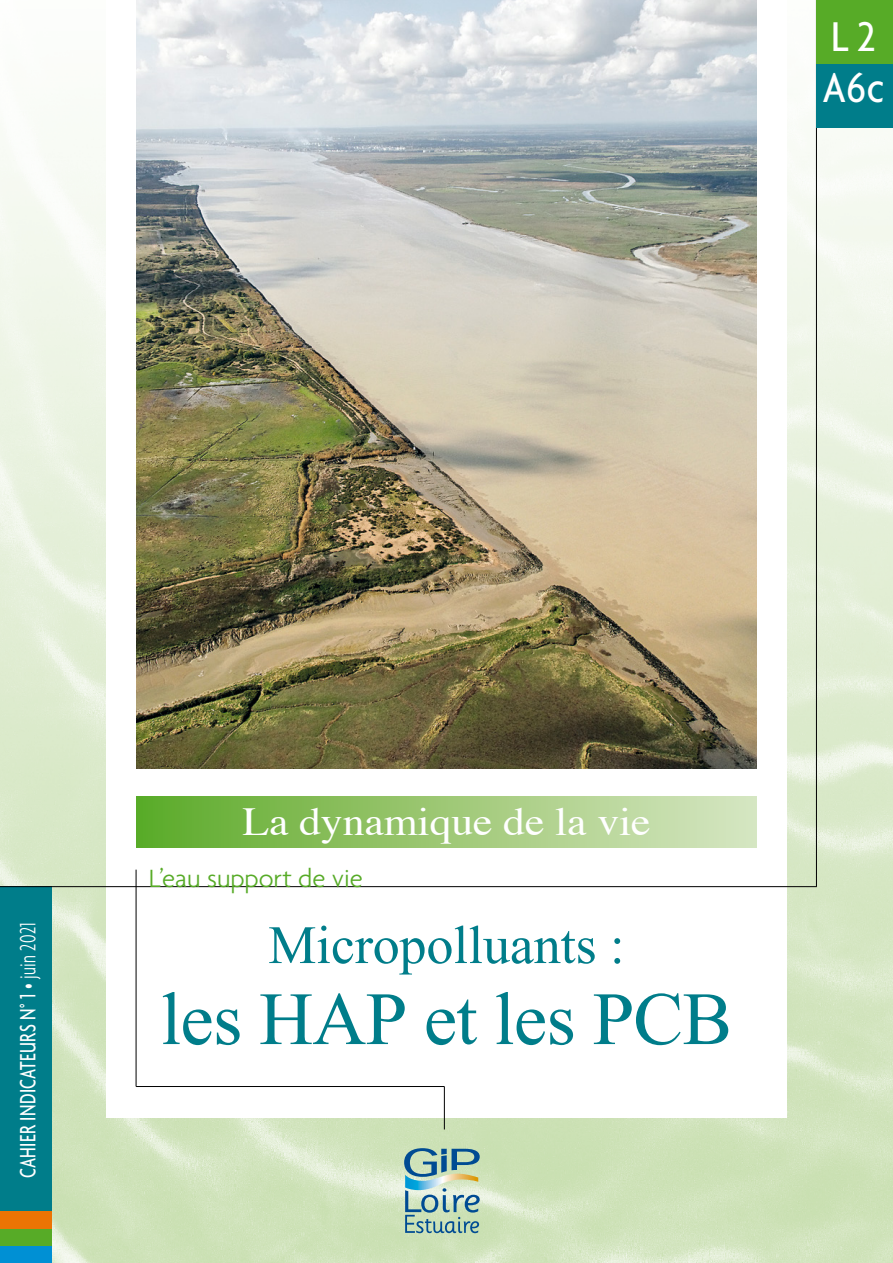
<style>
.page{position:relative;width:893px;height:1263px;background:#fff}
.page>*{position:absolute;margin:0;border:0;box-sizing:border-box;transform-origin:0 0}
.t1{font:75px "Times New Roman";letter-spacing:-.01em;color:#007d8a}
.t2{font:54px "Times New Roman";color:#007d8a}
.t3{font:500 condensed 45px "Agenda";color:#fff}
.t4{font:39.75px "Times";letter-spacing:-.005em;color:#fff;scale:1.1 1}
.t5{font:300 27px "Agenda";color:#57ab27}
.t6{font:500 condensed 24px "Agenda";letter-spacing:.02em;color:#fff;scale:.8 1}
.s1{font-weight:300}
</style>
<div class="page">
<img style="left:0;top:0;width:893px;height:1263px">
<div style="left:106px;top:0;width:681px;height:1117px;background:#fff"></div>
<div style="left:136px;top:797px;width:621px;height:51px;background:linear-gradient(to right,#5eaa28,#dae7c3)"></div>
<hr style="left:816px;top:0;width:1px;height:887px;background:#000">
<hr style="left:136px;top:870px;width:1px;height:216px;background:#000">
<hr style="left:136px;top:1086px;width:308px;height:1px;background:#000">
<hr style="left:444px;top:1086px;width:1px;height:43px;background:#000">
<svg style="left:404px;top:1148px;width:76px;height:85px;background:#97bab4"></svg>
<div style="left:816px;top:0;width:77px;height:64px;background:#57ab27"></div>
<div style="left:816px;top:64px;width:77px;height:64px;background:#007d8a"></div>
<div style="left:0;top:1184px;width:51px;height:79px;background:#0090d4"></div>
<div style="left:0;top:1184px;width:51px;height:61px;background:#57ab27"></div>
<div style="left:0;top:1184px;width:51px;height:44px;background:#ec7404"></div>
<div style="left:0;top:887px;width:51px;height:324px;background:#007d8a"></div>
<hr style="left:0;top:886px;width:817px;height:1px;background:#000">
<img style="left:136px;top:0;width:621px;height:768px">
<h3 class="t3" style="left:831px;top:10px;width:46px">L 2</h3>
<h3 class="t3" style="left:822px;top:62px;width:64px">A6c</h3>
<p class="t6" style="left:14px;top:1178px;width:322px;rotate:-90deg">CAHIER INDICATEURS N° 1 <span class="s1">• juin 2021</span></p>
<h3 class="t4" style="left:242px;top:784px;width:372px">La dynamique de la vie</h3>
<p class="t5" style="left:149px;top:862px;width:215px">L’eau support de vie</p>
<h2 class="t2" style="left:268px;top:916px;width:358px">Micropolluants :</h2>
<h1 class="t1" style="left:161px;top:978px;width:573px">les HAP et les PCB</h1>
</div>
